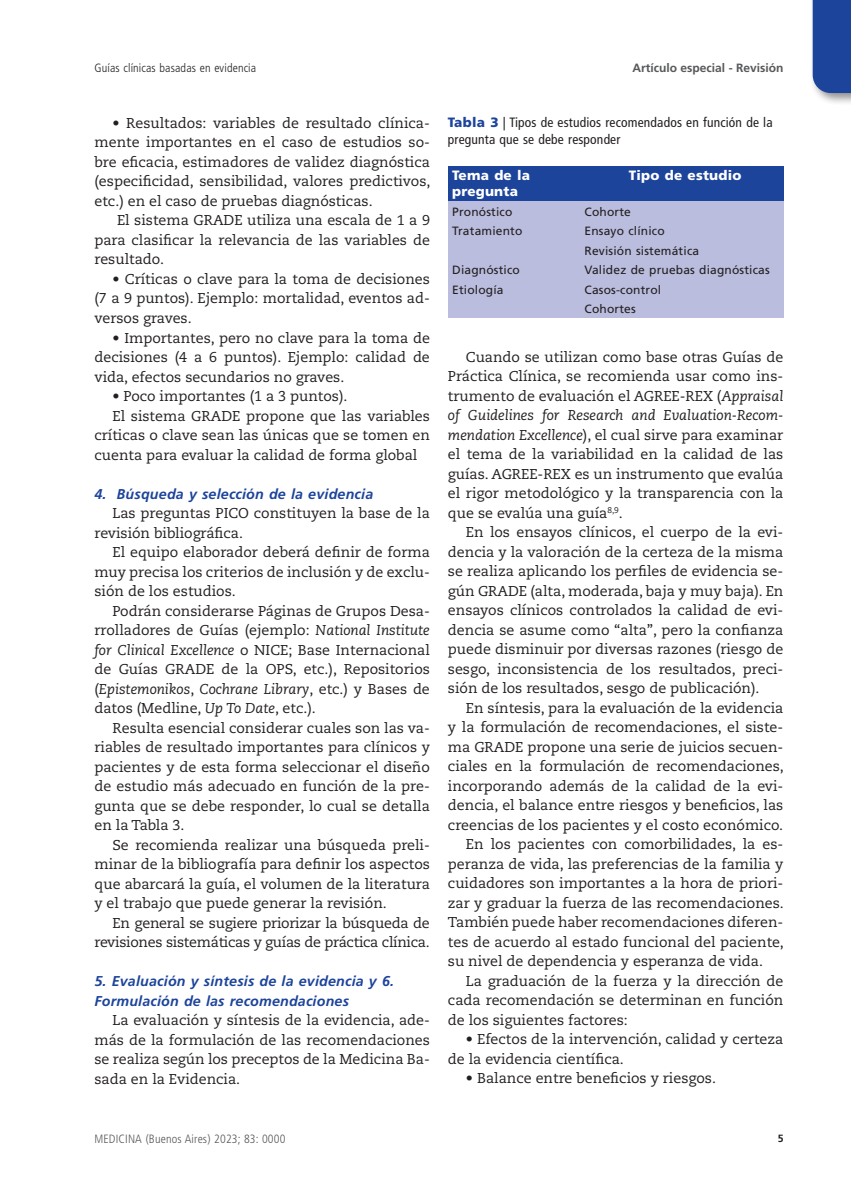
<style>
.page{position:relative;width:851px;height:1191px;background:#fff}
.page>*{position:absolute;margin:0;border:0;box-sizing:border-box;transform-origin:0 0}
.texto1{font:14.25px/19.5px "Caecilia LT Std";color:#231f20;text-align:justify}
.subtit-texto1{font:italic 700 14.25px/19.5px "Frutiger LT Std";letter-spacing:.015em;color:#1d449b}
.texto1-2{font:14.25px/19.5px "Caecilia LT Std";letter-spacing:-.02em;color:#231f20;text-align:right}
.tablatit{font:condensed 13.5px/16.5px "Frutiger LT Std";letter-spacing:.01em;color:#231f20}
.tablacab{font:900 13.5px "Frutiger LT Std";letter-spacing:.015em;color:#fff}
.tabla{font:12px "Frutiger LT Std";letter-spacing:.015em;color:#231f20}
.t1{font:300 condensed 12px "Frutiger LT Std";letter-spacing:.01em;color:#57585a}
.t2{font:300 condensed 12px "Frutiger LT Std";letter-spacing:.01em;color:#231f20}
.t3{font:700 12px "Frutiger LT Std";color:#57585a}
.t4{font:700 10.5px "Frutiger LT Std";color:#231f20}
.s1{font-style:italic}
.s2{font-weight:900;font-stretch:normal;color:#1d449b}
</style>
<div class="page">
<div style="left:808px;top:0;width:42px;height:105px;background:#231f20;opacity:.5"></div>
<div style="left:812px;top:0;width:38px;height:93px;background:#1d449b"></div>
<div style="left:448px;top:201px;width:335px;height:116px;background:#babdde"></div>
<div style="left:448px;top:167px;width:335px;height:34px;background:#1d449b"></div>
<p class="t2" style="left:94px;top:61px;width:163px">Guías clínicas basadas en evidencia</p>
<p class="t3" style="left:632px;top:61px;width:152px">Artículo especial - Revisión</p>
<p class="texto1" style="left:94px;top:113px;width:337px;text-indent:18px">• Resultados: variables de resultado clínica&shy;mente importantes en el caso de estudios so&shy;bre eficacia, estimadores de validez diagnóstica (especificidad, sensibilidad, valores predictivos, etc.) en el caso de pruebas diagnósticas.</p>
<p class="texto1" style="left:94px;top:211px;width:337px;text-indent:23px">El sistema GRADE utiliza una escala de 1 a 9 para clasificar la relevancia de las variables de resultado.</p>
<p class="texto1" style="left:94px;top:269px;width:337px;text-indent:18px">• Críticas o clave para la toma de decisiones (7 a 9 puntos). Ejemplo: mortalidad, eventos ad&shy;versos graves.</p>
<p class="texto1" style="left:94px;top:328px;width:337px;text-indent:18px">• Importantes, pero no clave para la toma de decisiones (4 a 6 puntos). Ejemplo: calidad de vida, efectos secundarios no graves.</p>
<p class="texto1" style="left:112px;top:386px;width:236px">• Poco importantes (1 a 3 puntos).</p>
<p class="texto1" style="left:94px;top:406px;width:337px;text-indent:18px">El sistema GRADE propone que las variables críticas o clave sean las únicas que se tomen en cuenta para evaluar la calidad de forma global</p>
<p class="subtit-texto1" style="left:94px;top:484px;width:280px">4. Búsqueda y selección de la evidencia</p>
<p class="texto1" style="left:94px;top:503px;width:337px;text-indent:18px">Las preguntas PICO constituyen la base de la revisión bibliográfica.</p>
<p class="texto1" style="left:94px;top:542px;width:337px;text-indent:18px">El equipo elaborador deberá definir de forma muy precisa los criterios de inclusión y de exclu&shy;sión de los estudios.</p>
<p class="texto1" style="left:94px;top:601px;width:337px;text-indent:18px">Podrán considerarse Páginas de Grupos Desa&shy;rrolladores de Guías (ejemplo: <span class="s1">National Institute for Clinical Excellence</span> o NICE; Base Internacional de Guías GRADE de la OPS, etc.), Repositorios (<span class="s1">Epistemonikos</span>, <span class="s1">Cochrane Library</span>, etc.) y Bases de datos (Medline, <span class="s1">Up To Date</span>, etc.).</p>
<p class="texto1" style="left:94px;top:718px;width:337px;text-indent:18px">Resulta esencial considerar cuales son las va&shy;riables de resultado importantes para clínicos y pacientes y de esta forma seleccionar el diseño de estudio más adecuado en función de la pre&shy;gunta que se debe responder, lo cual se detalla en la Tabla 3.</p>
<p class="texto1" style="left:94px;top:835px;width:337px;text-indent:18px">Se recomienda realizar una búsqueda preli&shy;minar de la bibliografía para definir los aspectos que abarcará la guía, el volumen de la literatura y el trabajo que puede generar la revisión.</p>
<p class="texto1-2" style="left:94px;top:913px;width:337px">En general se sugiere priorizar la búsqueda de revisiones sistemáticas y guías de práctica clínica.</p>
<p class="subtit-texto1" style="left:94px;top:971px;width:301px">5. Evaluación y síntesis de la evidencia y 6.<br>Formulación de las recomendaciones</p>
<p class="texto1" style="left:94px;top:1010px;width:337px;text-indent:18px">La evaluación y síntesis de la evidencia, ade&shy;más de la formulación de las recomendaciones se realiza según los preceptos de la Medicina Ba&shy;sada en la Evidencia.</p>
<p class="tablatit" style="left:448px;top:114px;width:326px"><span class="s2">Tabla 3</span> | Tipos de estudios recomendados en función de la pregunta que se debe responder</p>
<p class="tablacab" style="left:452px;top:167px;width:79px">Tema de la</p>
<p class="tablacab" style="left:628px;top:167px;width:114px">Tipo de estudio</p>
<p class="tablacab" style="left:452px;top:183px;width:67px">pregunta</p>
<p class="tabla" style="left:452px;top:204px;width:62px">Pronóstico</p>
<p class="tabla" style="left:584px;top:204px;width:48px">Cohorte</p>
<p class="tabla" style="left:452px;top:224px;width:72px">Tratamiento</p>
<p class="tabla" style="left:584px;top:224px;width:82px">Ensayo clínico</p>
<p class="tabla" style="left:584px;top:243px;width:116px">Revisión sistemática</p>
<p class="tabla" style="left:452px;top:263px;width:69px">Diagnóstico</p>
<p class="tabla" style="left:584px;top:263px;width:187px">Validez de pruebas diagnósticas</p>
<p class="tabla" style="left:452px;top:282px;width:53px">Etiología</p>
<p class="tabla" style="left:584px;top:282px;width:78px">Casos-control</p>
<p class="tabla" style="left:584px;top:302px;width:53px">Cohortes</p>
<p class="texto1" style="left:448px;top:347px;width:337px;text-indent:18px">Cuando se utilizan como base otras Guías de Práctica Clínica, se recomienda usar como ins&shy;trumento de evaluación el AGREE-REX (<span class="s1">Appraisal of Guidelines for Research and Evaluation-Recom&shy;mendation Excellence</span>), el cual sirve para examinar el tema de la variabilidad en la calidad de las guías. AGREE-REX es un instrumento que evalúa el rigor metodológico y la transparencia con la que se evalúa una guía<sup>8,9</sup>.</p>
<p class="texto1" style="left:448px;top:523px;width:337px;text-indent:18px">En los ensayos clínicos, el cuerpo de la evi&shy;dencia y la valoración de la certeza de la misma se realiza aplicando los perfiles de evidencia se&shy;gún GRADE (alta, moderada, baja y muy baja). En ensayos clínicos controlados la calidad de evi&shy;dencia se asume como “alta”, pero la confianza puede disminuir por diversas razones (riesgo de sesgo, inconsistencia de los resultados, preci&shy;sión de los resultados, sesgo de publicación).</p>
<p class="texto1" style="left:448px;top:698px;width:337px;text-indent:18px">En síntesis, para la evaluación de la evidencia y la formulación de recomendaciones, el siste&shy;ma GRADE propone una serie de juicios secuen&shy;ciales en la formulación de recomendaciones, incorporando además de la calidad de la evi&shy;dencia, el balance entre riesgos y beneficios, las creencias de los pacientes y el costo económico.</p>
<p class="texto1" style="left:448px;top:835px;width:337px;text-indent:18px">En los pacientes con comorbilidades, la es&shy;peranza de vida, las preferencias de la familia y cuidadores son importantes a la hora de priori&shy;zar y graduar la fuerza de las recomendaciones.<br>También puede haber recomendaciones diferen&shy;tes de acuerdo al estado funcional del paciente, su nivel de dependencia y esperanza de vida.</p>
<p class="texto1" style="left:448px;top:971px;width:337px;text-indent:18px">La graduación de la fuerza y la dirección de cada recomendación se determinan en función de los siguientes factores:</p>
<p class="texto1" style="left:448px;top:1030px;width:337px;text-indent:18px">• Efectos de la intervención, calidad y certeza de la evidencia científica.</p>
<p class="texto1" style="left:466px;top:1069px;width:251px">• Balance entre beneficios y riesgos.</p>
<p class="t1" style="left:94px;top:1132px;width:192px">MEDICINA (Buenos Aires) 2023; 83: 0000</p>
<p class="t4" style="left:777px;top:1132px;width:7px">5</p>
</div>
